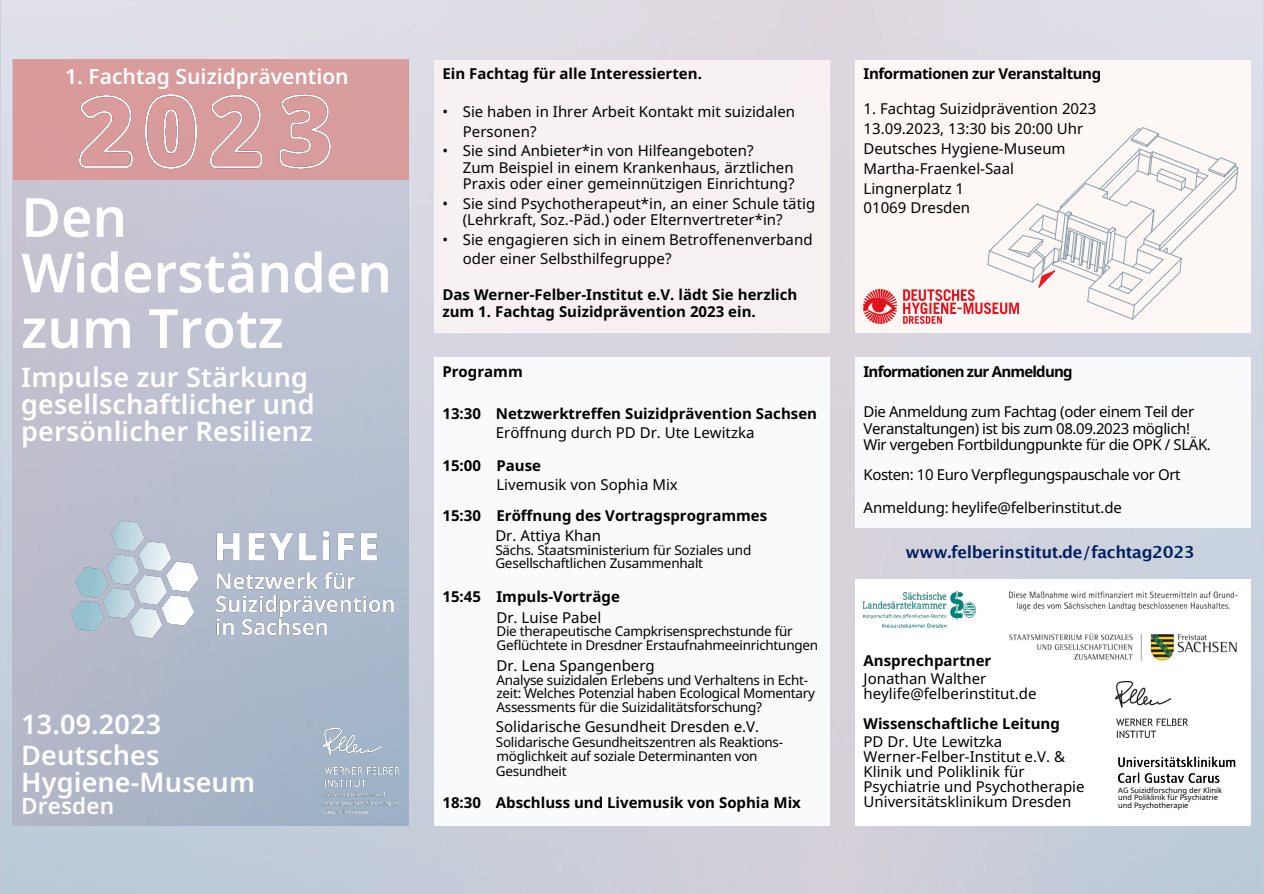
<style>
.page{position:relative;width:1264px;height:894px;background:#fff}
.page>*{position:absolute;margin:0;border:0;box-sizing:border-box;transform-origin:0 0}
.t1{font:600 54px/55.5px "Noto Sans";color:#fff}
.t2{font:600 27px/27px "Noto Sans";letter-spacing:.005em;color:#fff}
.t3{font:600 22.5px "Noto Sans";letter-spacing:.005em;color:#fff}
.t4{font:600 21px "Noto Sans";color:#fff}
.t5{font:700 16.5px "Lucida Grande";letter-spacing:-.02em;color:#002060}
.t6{font:15px/19.8px "Noto Sans";color:#000}
.t7{font:700 15px/16.5px "Noto Sans";color:#000}
.t8{font:15px/16.6px "Noto Sans";letter-spacing:-.025em;color:#000}
.t9{font:700 15px "Noto Sans";letter-spacing:-.025em;color:#000}
.t10{font:700 15px "Noto Sans";letter-spacing:-.05em;color:#000}
.t11{font:13.5px/13.5px "Noto Sans";letter-spacing:-.02em;color:#000}
.t12{font:7.5px/7.5px "Noto Sans";color:#000}
</style>
<div class="page">
<img style="left:0;top:0;width:1263px;height:893px">
<img style="left:13px;top:180px;width:395px;height:645px">
<div style="left:855px;top:578px;width:395px;height:247px;background:#fff"></div>
<div style="left:434px;top:357px;width:395px;height:468px;background:#f8fafb"></div>
<div style="left:434px;top:60px;width:395px;height:272px;background:#f7f1f2"></div>
<div style="left:855px;top:60px;width:395px;height:272px;background:#fdf7f6"></div>
<div style="left:855px;top:357px;width:395px;height:170px;background:#f8fafb"></div>
<div style="left:13px;top:60px;width:395px;height:120px;background:#d99c9c"></div>
<img style="left:145px;top:95px;width:186px;height:73px">
<img style="left:80px;top:95px;width:52px;height:73px">
<img style="left:1008px;top:591px;width:230px;height:70px">
<img style="left:71px;top:519px;width:324px;height:120px">
<img style="left:854px;top:590px;width:122px;height:40px">
<svg style="left:987px;top:127px;width:251px;height:193px"></svg>
<img style="left:1115px;top:681px;width:72px;height:56px">
<img style="left:1118px;top:756px;width:118px;height:27px">
<img style="left:323px;top:728px;width:76px;height:85px">
<h3 class="t4" style="left:65px;top:61px;width:285px">1. Fachtag Suizidprävention</h3>
<h1 class="t1" style="left:21px;top:188px;width:372px">Den<br>Widerständen zum Trotz</h1>
<h2 class="t2" style="left:21px;top:362px;width:295px">Impulse zur Stärkung gesellschaftlicher und persönlicher Resilienz</h2>
<h2 class="t2" style="left:21px;top:709px;width:141px">13.09.2023</h2>
<h2 class="t2" style="left:21px;top:740px;width:235px">Deutsches<br>Hygiene-Museum</h2>
<h3 class="t3" style="left:21px;top:789px;width:94px">Dresden</h3>
<p class="t7" style="left:442px;top:65px;width:261px">Ein Fachtag für alle Interessierten.</p>
<p class="t6" style="left:463px;top:101px;width:334px;text-indent:-20px">• Sie haben in Ihrer Arbeit Kontakt mit suizidalen<br>Personen?</p>
<p class="t6" style="left:463px;top:142px;width:333px;line-height:16.5px;text-indent:-20px">• Sie sind Anbieter*in von Hilfeangeboten?<br>Zum Beispiel in einem Krankenhaus, ärztlichen<br>Praxis oder einer gemeinnützigen Einrichtung?</p>
<p class="t6" style="left:463px;top:194px;width:354px;line-height:16.5px;text-indent:-20px">• Sie sind Psychotherapeut*in, an einer Schule tätig (Lehrkraft, Soz.-Päd.) oder Elternvertreter*in?</p>
<p class="t6" style="left:463px;top:229px;width:351px;text-indent:-20px">• Sie engagieren sich in einem Betroffenenverband oder einer Selbsthilfegruppe?</p>
<p class="t7" style="left:442px;top:286px;width:356px">Das Werner-Felber-Institut e.V. lädt Sie herzlich zum 1. Fachtag Suizidprävention 2023 ein.</p>
<p class="t7" style="left:442px;top:363px;width:82px">Programm</p>
<p class="t7" style="left:442px;top:404px;width:376px">13:30 Netzwerktreffen Suizidprävention Sachsen</p>
<p class="t6" style="left:496px;top:422px;width:260px">Eröffnung durch PD Dr. Ute Lewitzka</p>
<p class="t7" style="left:442px;top:457px;width:100px">15:00 Pause</p>
<p class="t6" style="left:496px;top:474px;width:183px">Livemusik von Sophia Mix</p>
<p class="t7" style="left:442px;top:507px;width:326px">15:30 Eröffnung des Vortragsprogrammes</p>
<p class="t6" style="left:495px;top:525px;width:107px">Dr. Attiya Khan</p>
<p class="t11" style="left:495px;top:542px;width:257px">Sächs. Staatsministerium für Soziales und<br>Gesellschaftlichen Zusammenhalt</p>
<p class="t7" style="left:442px;top:587px;width:179px">15:45 Impuls-Vorträge</p>
<p class="t6" style="left:496px;top:607px;width:106px">Dr. Luise Pabel</p>
<p class="t11" style="left:496px;top:624px;width:323px">Die therapeutische Campkrisensprechstunde für<br>Geflüchtete in Dresdner Erstaufnahmeeinrichtungen</p>
<p class="t6" style="left:496px;top:655px;width:160px">Dr. Lena Spangenberg</p>
<p class="t11" style="left:496px;top:672px;width:320px">Analyse suizidalen Erlebens und Verhaltens in Echt&shy;zeit: Welches Potenzial haben Ecological Momentary<br>Assessments für die Suizidalitätsforschung?</p>
<p class="t6" style="left:496px;top:715px;width:265px">Solidarische Gesundheit Dresden e.V.</p>
<p class="t11" style="left:496px;top:733px;width:289px;line-height:15px">Solidarische Gesundheitszentren als Reaktions&shy;möglichkeit auf soziale Determinanten von<br>Gesundheit</p>
<p class="t7" style="left:442px;top:793px;width:360px">18:30 Abschluss und Livemusik von Sophia Mix</p>
<p class="t9" style="left:863px;top:63px;width:239px">Informationen zur Veranstaltung</p>
<p class="t6" style="left:863px;top:98px;width:234px">1. Fachtag Suizidprävention 2023<br>13.09.2023, 13:30 bis 20:00 Uhr<br>Deutsches Hygiene-Museum<br>Martha-Fraenkel-Saal<br>Lingnerplatz 1<br>01069 Dresden</p>
<p class="t10" style="left:863px;top:361px;width:211px">Informationen zur Anmeldung</p>
<p class="t8" style="left:863px;top:403px;width:349px">Die Anmeldung zum Fachtag (oder einem Teil der<br>Veranstaltungen) ist bis zum 08.09.2023 möglich!<br>Wir vergeben Fortbildungpunkte für die OPK / SLÄK.</p>
<p class="t8" style="left:863px;top:457px;width:318px;line-height:33px">Kosten: 10 Euro Verpflegungspauschale vor Ort<br>Anmeldung: heylife@felberinstitut.de</p>
<p class="t5" style="left:905px;top:545px;width:291px">www.felberinstitut.de/fachtag2023</p>
<p class="t7" style="left:863px;top:651px;width:129px">Ansprechpartner</p>
<p class="t6" style="left:863px;top:670px;width:175px;line-height:15px">Jonathan Walther heylife@felberinstitut.de</p>
<p class="t7" style="left:863px;top:715px;width:198px">Wissenschaftliche Leitung</p>
<p class="t6" style="left:863px;top:733px;width:222px;line-height:15px">PD Dr. Ute Lewitzka<br>Werner-Felber-Institut e.V. &amp;<br>Klinik und Poliklinik für<br>Psychiatrie und Psychotherapie<br>Universitätsklinikum Dresden</p>
<p class="t12" style="left:1118px;top:786px;width:105px">AG Suizidforschung der Klinik und Poliklinik für Psychiatrie und Psychotherapie</p>
</div>
